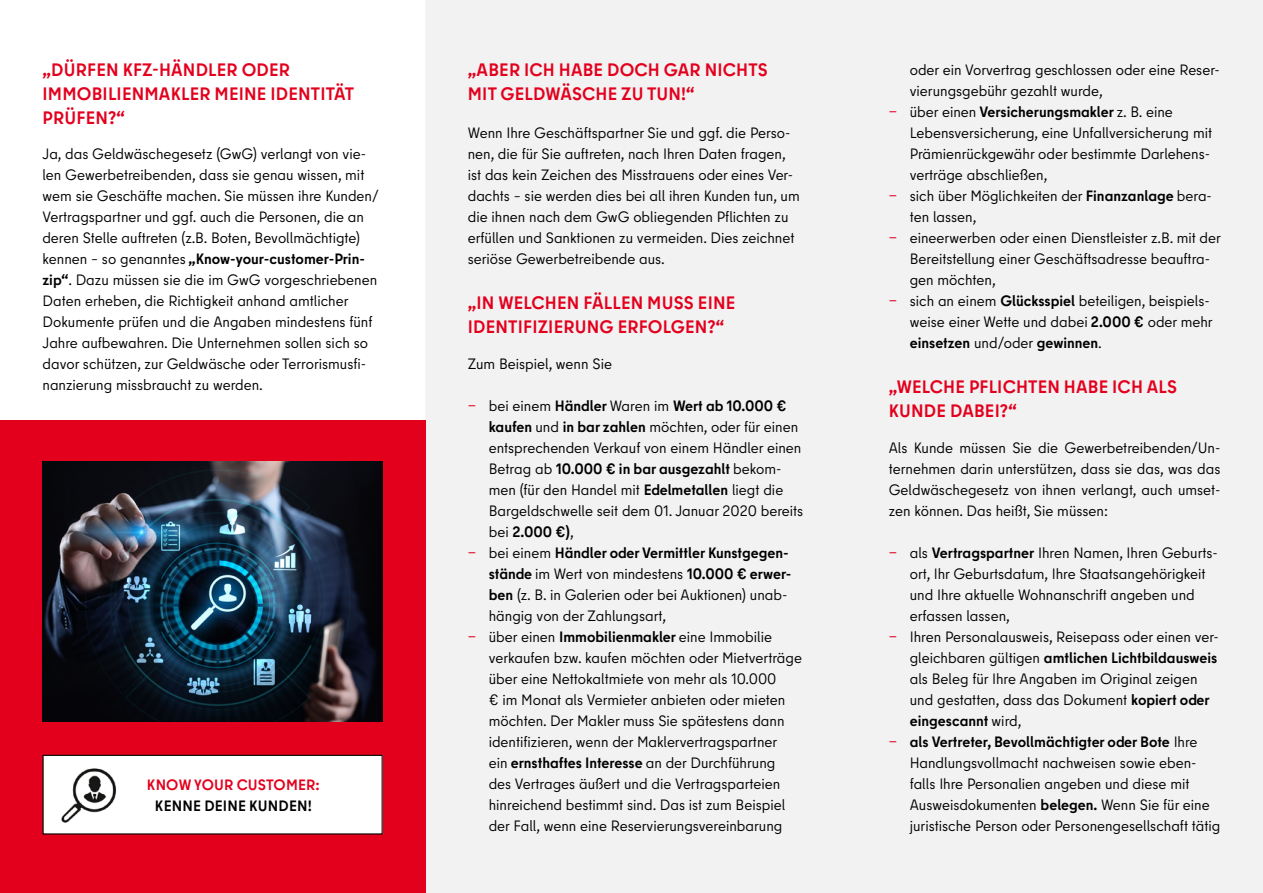
<style>
.page{position:relative;width:1263px;height:893px;background:#fff}
.page>*{position:absolute;margin:0;border:0;box-sizing:border-box;transform-origin:0 0}
.t1{font:700 18px/24px "Berlin Type";letter-spacing:.01em;color:#e3001d}
.Überschrift_2{font:15px/21px "Berlin Type";color:#000}
.t2{font:700 15px "Berlin Type";letter-spacing:.01em;color:#e3001d}
.t3{font:700 15px "Berlin Type";letter-spacing:.01em;color:#000}
.s1{font-weight:700}
.s2{color:#e3001d}
</style>
<div class="page">
<div style="left:425px;top:0;width:838px;height:893px;background:#f2f2f2"></div>
<div style="left:0;top:421px;width:425px;height:472px;background:#e3001d"></div>
<div style="left:43px;top:755px;width:339px;height:79px;background:#fff"></div>
<div style="left:43px;top:755px;width:340px;height:79px;border:1px solid #000"></div>
<img style="left:61px;top:768px;width:55px;height:55px">
<img style="left:43px;top:462px;width:340px;height:259px">
<h1 class="t1" style="left:43px;top:58px;width:249px">„DÜRFEN KFZ-HÄNDLER ODER</h1>
<h1 class="t1" style="left:43px;top:82px;width:313px">IMMOBILIENMAKLER MEINE IDENTITÄT<br>PRÜFEN?“</h1>
<p class="Überschrift_2" style="left:43px;top:143px;width:338px">Ja, das Geldwäschegesetz (GwG) verlangt von vie&shy;len Gewerbetreibenden, dass sie genau wissen, mit wem sie Geschäfte machen. Sie müssen ihre Kunden/ Vertragspartner und ggf. auch die Personen, die an deren Stelle auftreten (z.B. Boten, Bevollmächtigte) kennen – so genanntes <span class="s1">„Know-your-customer-Prin&shy;zip“</span>. Dazu müssen sie die im GwG vorgeschriebenen Daten erheben, die Richtigkeit anhand amtlicher Dokumente prüfen und die Angaben mindestens fünf Jahre aufbewahren. Die Unternehmen sollen sich so davor schützen, zur Geldwäsche oder Terrorismusfi&shy;nanzierung missbraucht zu werden.</p>
<p class="t2" style="left:147px;top:775px;width:174px">KNOW YOUR CUSTOMER:</p>
<p class="t3" style="left:155px;top:796px;width:158px">KENNE DEINE KUNDEN!</p>
<h1 class="t1" style="left:468px;top:58px;width:301px">„ABER ICH HABE DOCH GAR NICHTS</h1>
<h1 class="t1" style="left:468px;top:82px;width:228px">MIT GELDWÄSCHE ZU TUN!“</h1>
<p class="Überschrift_2" style="left:468px;top:122px;width:333px">Wenn Ihre Geschäftspartner Sie und ggf. die Perso&shy;nen, die für Sie auftreten, nach Ihren Daten fragen, ist das kein Zeichen des Misstrauens oder eines Ver&shy;dachts – sie werden dies bei all ihren Kunden tun, um die ihnen nach dem GwG obliegenden Pflichten zu erfüllen und Sanktionen zu vermeiden. Dies zeichnet seriöse Gewerbetreibende aus.</p>
<h1 class="t1" style="left:468px;top:291px;width:269px">„IN WELCHEN FÄLLEN MUSS EINE</h1>
<h1 class="t1" style="left:468px;top:315px;width:258px">IDENTIFIZIERUNG ERFOLGEN?“</h1>
<p class="Überschrift_2" style="left:468px;top:353px;width:146px">Zum Beispiel, wenn Sie</p>
<p class="Überschrift_2" style="left:489px;top:395px;width:316px;text-indent:-21px"><span class="s2">−</span> bei einem <span class="s1">Händler</span> Waren im <span class="s1">Wert ab 10.000 € kaufen</span> und <span class="s1">in bar zahlen</span> möchten, oder für einen entsprechenden Verkauf von einem Händler einen Betrag ab <span class="s1">10.000 € in bar ausgezahlt</span> bekom&shy;men (für den Handel mit <span class="s1">Edelmetallen</span> liegt die Bargeldschwelle seit dem 01. Januar 2020 bereits bei <span class="s1">2.000 €)</span>,</p>
<p class="Überschrift_2" style="left:489px;top:542px;width:304px;text-indent:-21px"><span class="s2">−</span> bei einem <span class="s1">Händler oder Vermittler Kunstgegen&shy;stände</span> im Wert von mindestens <span class="s1">10.000 € erwer&shy;ben</span> (z. B. in Galerien oder bei Auktionen) unab&shy;hängig von der Zahlungsart,</p>
<p class="Überschrift_2" style="left:489px;top:626px;width:315px;text-indent:-21px"><span class="s2">−</span> über einen <span class="s1">Immobilienmakler</span> eine Immobilie verkaufen bzw. kaufen möchten oder Mietverträge über eine Nettokaltmiete von mehr als 10.000<br>€ im Monat als Vermieter anbieten oder mieten möchten. Der Makler muss Sie spätestens dann identifizieren, wenn der Maklervertragspartner<br>ein <span class="s1">ernsthaftes Interesse</span> an der Durchführung<br>des Vertrages äußert und die Vertragsparteien hinreichend bestimmt sind. Das ist zum Beispiel der Fall, wenn eine Reservierungsvereinbarung</p>
<p class="Überschrift_2" style="left:910px;top:59px;width:312px">oder ein Vorvertrag geschlossen oder eine Reser&shy;vierungsgebühr gezahlt wurde,</p>
<p class="Überschrift_2" style="left:910px;top:101px;width:304px;text-indent:-21px"><span class="s2">−</span> über einen <span class="s1">Versicherungsmakler</span> z. B. eine Lebensversicherung, eine Unfallversicherung mit Prämienrückgewähr oder bestimmte Darlehens&shy;verträge abschließen,</p>
<p class="Überschrift_2" style="left:910px;top:185px;width:304px;text-indent:-21px"><span class="s2">−</span> sich über Möglichkeiten der <span class="s1">Finanzanlage</span> bera&shy;ten lassen,</p>
<p class="Überschrift_2" style="left:910px;top:227px;width:313px;text-indent:-21px"><span class="s2">−</span> eineerwerben oder einen Dienstleister z.B. mit der<br>Bereitstellung einer Geschäftsadresse beauftra&shy;gen möchten,</p>
<p class="Überschrift_2" style="left:910px;top:290px;width:304px;text-indent:-21px"><span class="s2">−</span> sich an einem <span class="s1">Glücksspiel</span> beteiligen, beispiels&shy;weise einer Wette und dabei <span class="s1">2.000 €</span> oder mehr <span class="s1">einsetzen</span> und/oder <span class="s1">gewinnen</span>.</p>
<h1 class="t1" style="left:889px;top:375px;width:290px">„WELCHE PFLICHTEN HABE ICH ALS<br>KUNDE DABEI?“</h1>
<p class="Überschrift_2" style="left:889px;top:437px;width:333px;text-align:justify">Als Kunde müssen Sie die Gewerbetreibenden/Un&shy;ternehmen darin unterstützen, dass sie das, was das Geldwäschegesetz von ihnen verlangt, auch umset&shy;zen können. Das heißt, Sie müssen:</p>
<p class="Überschrift_2" style="left:910px;top:542px;width:310px;text-indent:-21px"><span class="s2">−</span> als <span class="s1">Vertragspartner</span> Ihren Namen, Ihren Geburts&shy;ort, Ihr Geburtsdatum, Ihre Staatsangehörigkeit und Ihre aktuelle Wohnanschrift angeben und erfassen lassen,</p>
<p class="Überschrift_2" style="left:910px;top:626px;width:311px;text-indent:-21px"><span class="s2">−</span> Ihren Personalausweis, Reisepass oder einen ver&shy;gleichbaren gültigen <span class="s1">amtlichen Lichtbildausweis </span>als Beleg für Ihre Angaben im Original zeigen und gestatten, dass das Dokument <span class="s1">kopiert oder eingescannt</span> wird,</p>
<p class="Überschrift_2" style="left:910px;top:731px;width:312px;text-indent:-21px"><span class="s2">−</span> <span class="s1">als Vertreter, Bevollmächtigter oder Bote</span> Ihre Handlungsvollmacht nachweisen sowie eben&shy;falls Ihre Personalien angeben und diese mit Ausweisdokumenten <span class="s1">belegen.</span> Wenn Sie für eine juristische Person oder Personengesellschaft tätig</p>
</div>
